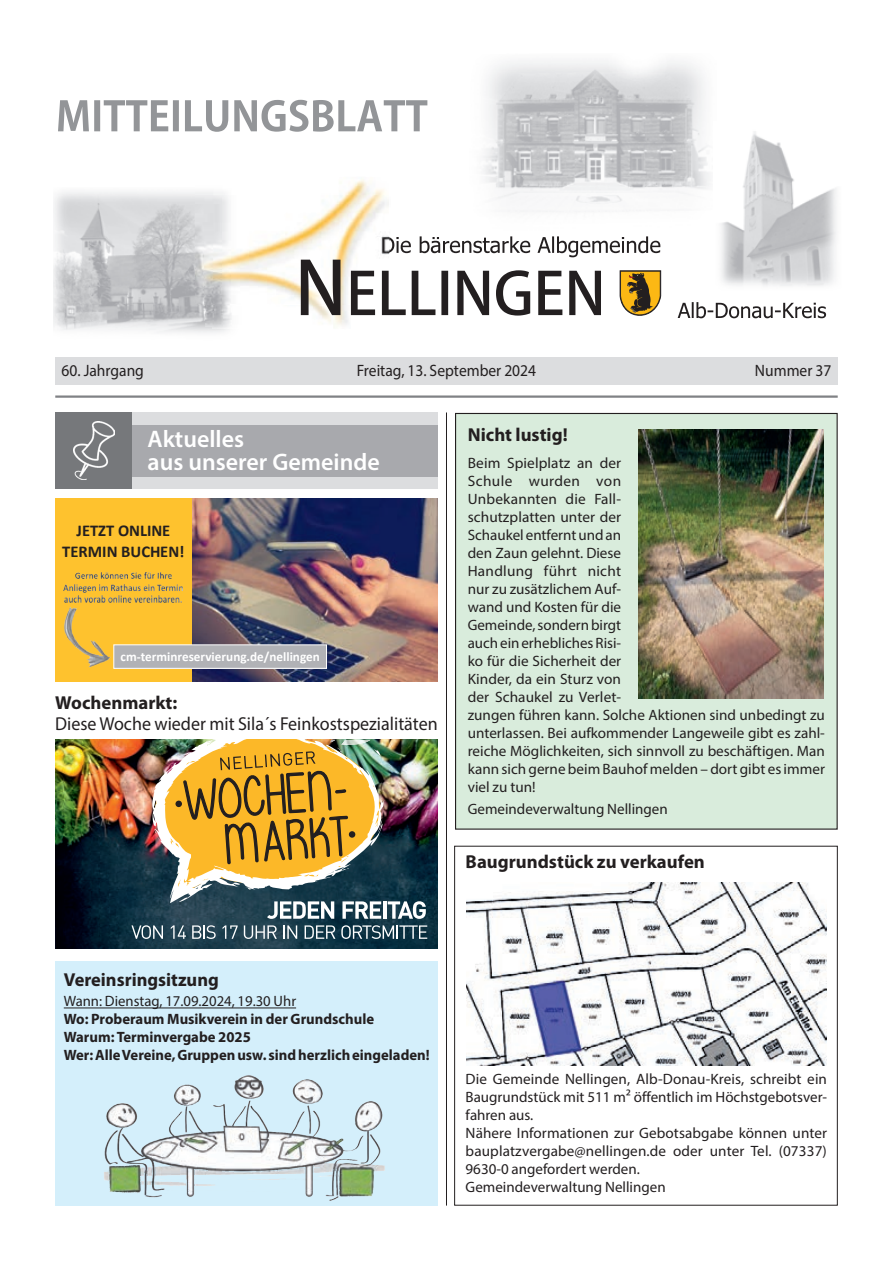
<style>
.page{position:relative;width:893px;height:1263px;background:#fff}
.page>*{position:absolute;margin:0;border:0;box-sizing:border-box;transform-origin:0 0}
.t1{font:600 24px/22.5px "Myriad Pro";color:#fff}
.t2{font:700 18.75px "Myriad Pro";color:#231f20}
.t3{font:18.75px "Myriad Pro";color:#231f20;scale:.96 1}
.t4{font:16.5px "Myriad Pro";color:#231f20;scale:.94 1}
.t5{font:700 16.5px/21.8px "Calibri";color:#231f20;text-align:center}
.t6{font:15px/18px "Myriad Pro";color:#231f20}
.t7{font:700 15px/18px "Myriad Pro";color:#231f20}
.t8{font:700 13.2px "Calibri";color:#fff}
</style>
<div class="page">
<div style="left:55px;top:961px;width:383px;height:244px;background:#d4effb"></div>
<div style="left:456px;top:413px;width:381px;height:416px;background:#d9ecdc"></div>
<hr style="left:446px;top:412px;width:1px;height:793px;background:#231f20">
<img style="left:661px;top:61px;width:49px;height:133px">
<img style="left:721px;top:131px;width:115px;height:155px">
<svg style="left:678px;top:302px;width:148px;height:16px"></svg>
<svg style="left:53px;top:61px;width:608px;height:272px"></svg>
<div style="left:55px;top:357px;width:783px;height:28px;background:#dcdddf"></div>
<hr style="left:55px;top:395px;width:783px;height:3px;background:#808285">
<hr style="left:64px;top:1007px;width:232px;height:1px;background:#231f20">
<div style="left:55px;top:412px;width:383px;height:77px;background:#dcdddf"></div>
<div style="left:55px;top:425px;width:383px;height:51px;background:#a8a9ad"></div>
<div style="left:55px;top:412px;width:77px;height:77px;background:#76787b"></div>
<img style="left:74px;top:422px;width:40px;height:57px">
<img style="left:192px;top:499px;width:246px;height:182px">
<div style="left:55px;top:499px;width:137px;height:183px;background:#fec22e"></div>
<img style="left:75px;top:572px;width:97px;height:7px">
<img style="left:147px;top:584px;width:36px;height:8px">
<img style="left:147px;top:596px;width:35px;height:7px">
<div style="left:114px;top:645px;width:213px;height:23px;background:#b1b2b6"></div>
<div style="left:113px;top:644px;width:214px;height:25px;border:1px solid #fff"></div>
<img style="left:63px;top:575px;width:84px;height:94px">
<img style="left:56px;top:740px;width:382px;height:208px">
<img style="left:152px;top:740px;width:274px;height:179px">
<svg style="left:131px;top:925px;width:32px;height:14px"></svg>
<svg style="left:192px;top:925px;width:24px;height:14px"></svg>
<svg style="left:283px;top:925px;width:14px;height:14px"></svg>
<svg style="left:305px;top:925px;width:30px;height:14px"></svg>
<svg style="left:171px;top:925px;width:15px;height:14px"></svg>
<svg style="left:223px;top:925px;width:15px;height:14px"></svg>
<svg style="left:244px;top:925px;width:33px;height:14px"></svg>
<svg style="left:341px;top:925px;width:86px;height:14px"></svg>
<img style="left:90px;top:1075px;width:313px;height:131px">
<div style="left:454px;top:846px;width:384px;height:359px;border:1px solid #231f20"></div>
<img style="left:466px;top:882px;width:360px;height:184px">
<img style="left:638px;top:429px;width:186px;height:269px">
<p class="t4" style="left:62px;top:360px;width:89px">60. Jahrgang</p>
<p class="t4" style="left:357px;top:360px;width:192px">Freitag, 13. September 2024</p>
<p class="t4" style="left:755px;top:360px;width:83px">Nummer 37</p>
<h1 class="t1" style="left:148px;top:427px;width:234px">Aktuelles<br>aus unserer Gemeinde</h1>
<p class="t5" style="left:62px;top:519px;width:124px">JETZT ONLINE<br>TERMIN BUCHEN!</p>
<p class="t8" style="left:121px;top:647px;width:201px">cm-terminreservierung.de/nellingen</p>
<p class="t2" style="left:55px;top:691px;width:124px">Wochenmarkt:</p>
<p class="t3" style="left:55px;top:712px;width:400px">Diese Woche wieder mit Sila´s Feinkostspezialitäten</p>
<p class="t2" style="left:468px;top:423px;width:101px">Nicht lustig!</p>
<p class="t6" style="left:468px;top:454px;width:359px">Beim Spielplatz an der<br>Schule wurden von<br>Unbekannten die Fall-<br>schutzplatten unter der<br>Schaukel entfernt und an<br>den Zaun gelehnt. Diese<br>Handlung führt nicht<br>nur zu zusätzlichem Auf-<br>wand und Kosten für die<br>Gemeinde, sondern birgt<br>auch ein erhebliches Risi-<br>ko für die Sicherheit der<br>Kinder, da ein Sturz von<br>der Schaukel zu Verlet-<br>zungen führen kann. Solche Aktionen sind unbedingt zu unterlassen. Bei aufkommender Langeweile gibt es zahl&shy;reiche Möglichkeiten, sich sinnvoll zu beschäftigen. Man kann sich gerne beim Bauhof melden – dort gibt es immer viel zu tun!</p>
<p class="t6" style="left:468px;top:800px;width:202px">Gemeindeverwaltung Nellingen</p>
<p class="t2" style="left:466px;top:850px;width:241px">Baugrundstück zu verkaufen</p>
<p class="t2" style="left:64px;top:968px;width:157px">Vereinsringsitzung</p>
<p class="t6" style="left:64px;top:992px;width:234px">Wann: Dienstag, 17.09.2024, 19.30 Uhr</p>
<p class="t7" style="left:64px;top:1010px;width:367px">Wo: Proberaum Musikverein in der Grundschule<br>Warum: Terminvergabe 2025<br>Wer: Alle Vereine, Gruppen usw. sind herzlich eingeladen!</p>
<p class="t6" style="left:466px;top:1069px;width:363px">Die Gemeinde Nellingen, Alb-Donau-Kreis, schreibt ein Baugrundstück mit 511 m² öffentlich im Höchstgebotsver&shy;fahren aus.<br>Nähere Informationen zur Gebotsabgabe können unter bauplatzvergabe@nellingen.de oder unter Tel. (07337)<br>9630-0 angefordert werden.<br>Gemeindeverwaltung Nellingen</p>
</div>
